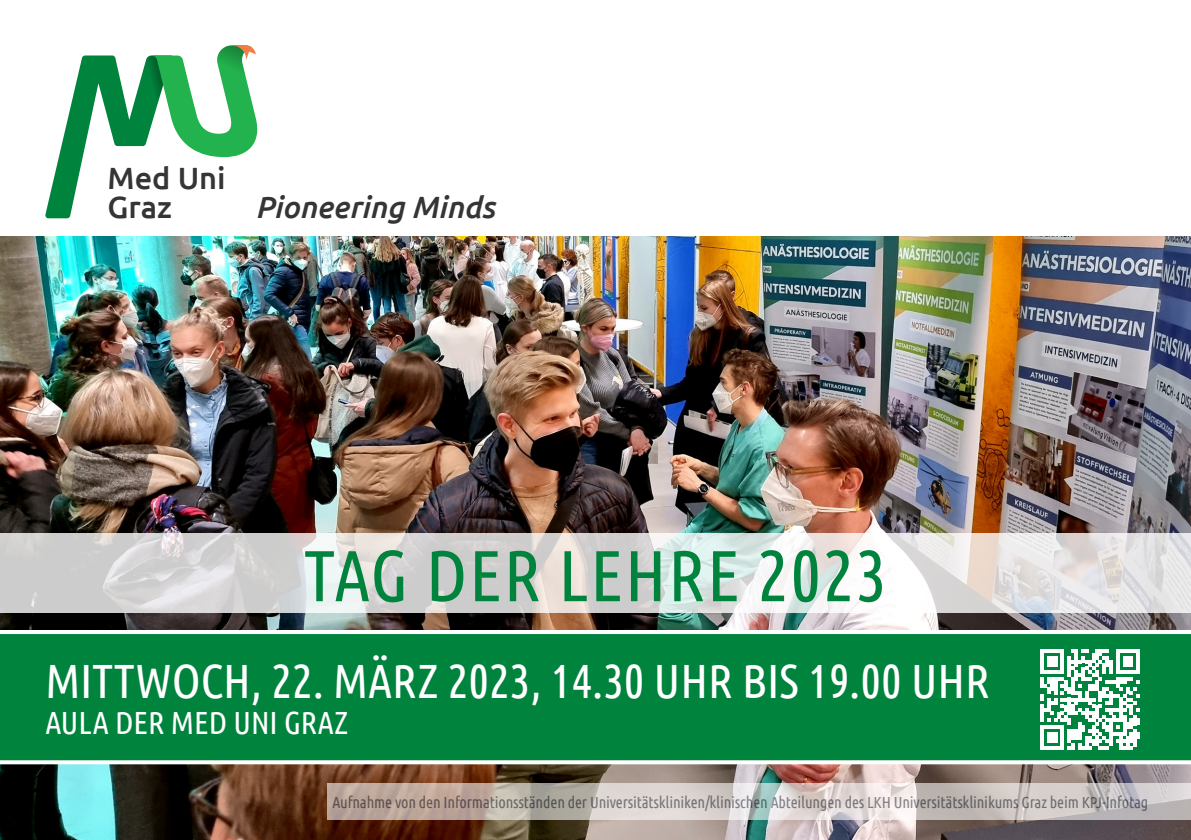
<style>
.page{position:relative;width:1191px;height:840px;background:#fff}
.page>*{position:absolute;margin:0;border:0;box-sizing:border-box;transform-origin:0 0}
.cover_titel_zentrier{font:72px "Ubuntu Condensed";letter-spacing:.025em;color:#00833d}
.cover_daten{font:48px "Ubuntu Condensed";color:#fff}
.cover_daten_2{font:32px "Ubuntu Condensed";color:#fff}
.t1{font:italic 500 30.6px "Ubuntu";color:#363536}
.t2{font:500 30.6px/28.6px "Ubuntu";color:#363536}
.t3{font:16px "Ubuntu Condensed";letter-spacing:-.01em;color:#61656d}
</style>
<div class="page">
<img style="left:0;top:236px;width:1191px;height:603px">
<svg style="left:45px;top:45px;width:213px;height:173px"></svg>
<svg style="left:0;top:626px;width:1191px;height:139px;background:#13894a"></svg>
<svg style="left:1040px;top:649px;width:100px;height:100px"></svg>
<svg style="left:0;top:533px;width:1191px;height:79px;background:#dedddc"></svg>
<svg style="left:327px;top:782px;width:864px;height:37px;background:#c9c0bb"></svg>
<p class="t2" style="left:108px;top:163px;width:120px">Med Uni<br>Graz</p>
<p class="t1" style="left:255px;top:188px;width:241px">Pioneering Minds</p>
<p class="cover_titel_zentrier" style="left:304px;top:530px;width:584px">TAG DER LEHRE 2023</p>
<p class="cover_daten" style="left:45px;top:650px;width:946px">MITTWOCH, 22. MÄRZ 2023, 14.30 UHR BIS 19.00 UHR</p>
<p class="cover_daten_2" style="left:45px;top:702px;width:304px">AULA DER MED UNI GRAZ</p>
<p class="t3" style="left:332px;top:791px;width:817px">Aufnahme von den Informationsständen der Universitätskliniken/klinischen Abteilungen des LKH Universitätsklinikums Graz beim KPJ-Infotag</p>
</div>
